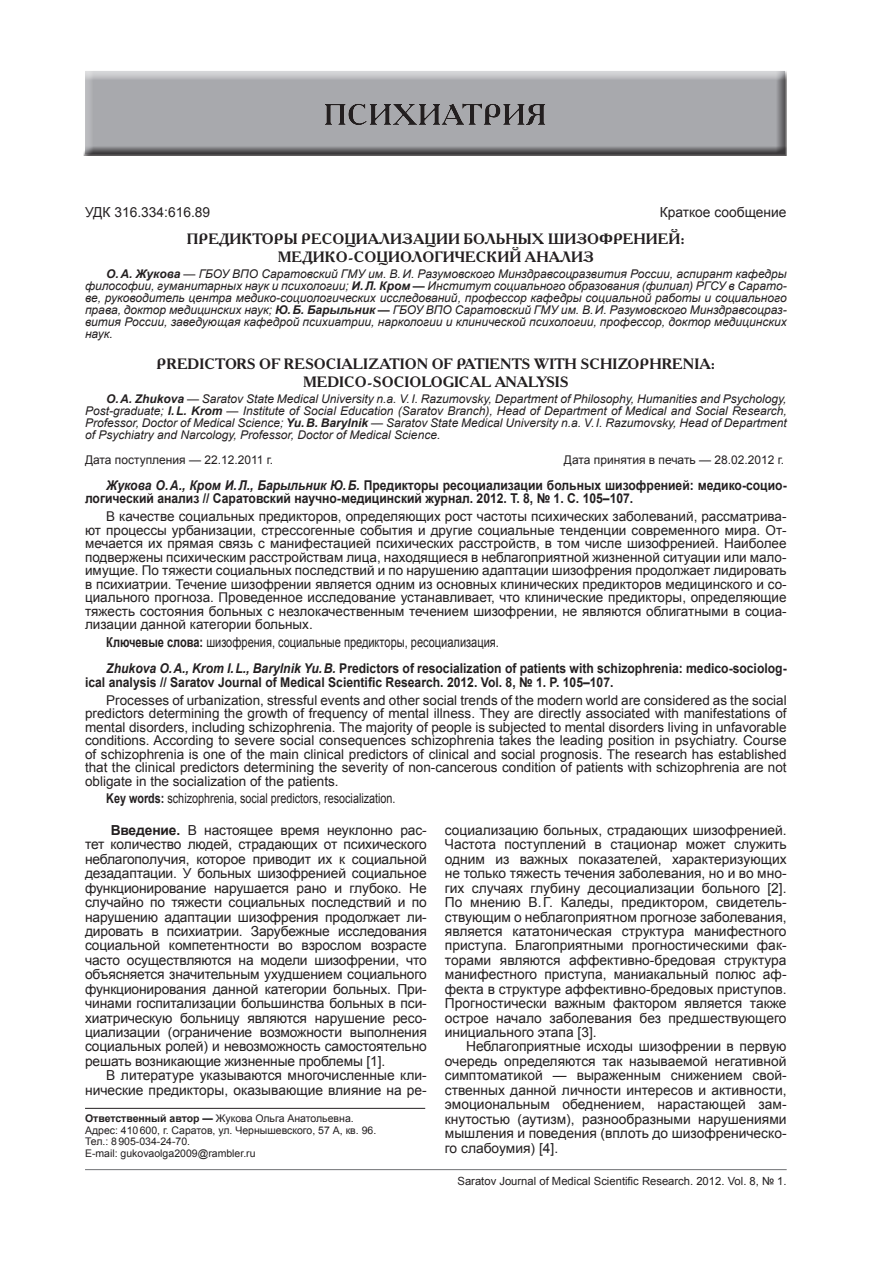
<style>
.page{position:relative;width:893px;height:1263px;background:#fff}
.page>*{position:absolute;margin:0;border:0;box-sizing:border-box;transform-origin:0 0}
.t1{font:700 15px/18px "Academy C";color:#231f20;text-align:center}
.t2{font:13.8px/14.4px "Arial";color:#231f20;text-align:justify}
.t3{font:13.8px "Arial";color:#231f20;scale:.8 1}
.t4{font:13.5px/13.5px "Arial";color:#231f20;text-align:justify}
.t5{font:700 13.5px/13.5px "Arial";color:#231f20;scale:.9 1}
.t6{font:13.5px "Arial";color:#231f20;scale:.8 1}
.t7{font:italic 12px/12px "Arial";color:#231f20;text-align:justify}
.t8{font:12px "Arial";color:#231f20}
.t9{font:11.25px "Arial";color:#231f20}
.t10{font:10.5px/11.6px "Arial";color:#231f20}
.s1{font-weight:700}
.s2{font-style:italic}
</style>
<div class="page">
<hr style="left:85px;top:1169px;width:702px;height:1px;background:#808285">
<div style="left:83px;top:70px;width:705px;height:86px;background:#231f20;opacity:.75"></div>
<hr style="left:85px;top:1108px;width:340px;height:1px;background:#231f20">
<p class="t2" style="left:85px;top:205px;width:127px">УДК 316.334:616.89</p>
<p class="t2" style="left:660px;top:205px;width:128px">Краткое сообщение</p>
<p class="t1" style="left:187px;top:229px;width:24px">ПРЕДИКТОРЫ</p>
<p class="t1" style="left:301px;top:229px;width:44px">РЕСОЦИАЛИ</p>
<p class="t1" style="left:402px;top:229px;width:24px">ЗАЦИИ</p>
<p class="t1" style="left:463px;top:229px;width:23px">БОЛЬНЫ</p>
<p class="t1" style="left:532px;top:229px;width:93px">Х ШИЗОФРЕНИ</p>
<p class="t1" style="left:658px;top:229px;width:28px">ей:</p>
<p class="t1" style="left:278px;top:247px;width:13px">МЕДИКО</p>
<p class="t1" style="left:348px;top:247px;width:29px">-СОЦИОЛОГИЧЕ</p>
<p class="t1" style="left:476px;top:247px;width:23px">СКИЙ</p>
<p class="t1" style="left:525px;top:247px;width:13px">АНАЛИ</p>
<p class="t1" style="left:583px;top:247px;width:12px">З</p>
<p class="t7" style="left:85px;top:268px;width:703px;text-indent:21px"><span class="s1">О.А. Жукова</span> — ГБОУ ВПО Саратовский ГМУ им. В.И. Разумовского Минздравсоцразвития России, аспирант кафедры философии, гуманитарных наук и психологии; <span class="s1">И.Л. Кром —</span> Институт социального образования (филиал) РГСУ в Сарато&shy;ве, руководитель центра медико-социологических исследований, профессор кафедры социальной работы и социального права, доктор медицинских наук; <span class="s1">Ю.Б. Барыльник —</span> ГБОУ ВПО Саратовский ГМУ им. В.И. Разумовского Минздравсоцраз&shy;вития России, заведующая кафедрой психиатрии, наркологии и клинической психологии, профессор, доктор медицинских наук.</p>
<p class="t1" style="left:157px;top:354px;width:560px">PREDICTORS OF RESOCIALIZATION OF PATIENTS WITH SCHIZOPHRENIA:<br>MEDICO-SOCIOLOGICAL ANALYSIS</p>
<p class="t7" style="left:85px;top:393px;width:703px;text-indent:21px"><span class="s1">O.A. Zhukova</span> — Saratov State Medical University n.a. V.I. Razumovsky, Department of Philosophy, Humanities and Psychology, Post-graduate; <span class="s1">I.L. Krom</span> — Institute of Social Education (Saratov Branch), Head of Department of Medical and Social Research, Professor, Doctor of Medical Science; <span class="s1">Yu.B. Barylnik</span> — Saratov State Medical University n.a. V.I. Razumovsky, Head of Department of Psychiatry and Narcology, Professor, Doctor of Medical Science.</p>
<p class="t8" style="left:85px;top:451px;width:190px">Дата поступления — 22.12.2011 г.</p>
<p class="t8" style="left:564px;top:451px;width:222px">Дата принятия в печать — 28.02.2012 г.</p>
<p class="t5" style="left:85px;top:479px;width:781px;text-indent:21px"><span class="s2">Жукова О.А., Кром И.Л., Барыльник Ю.Б.</span> Предикторы ресоциализации больных шизофренией: медико-социо&shy;логический анализ // Саратовский научно-медицинский журнал. 2012. Т. 8, № 1. С. 105–107.</p>
<p class="t4" style="left:85px;top:510px;width:703px;text-indent:21px">В качестве социальных предикторов, определяющих рост частоты психических заболеваний, рассматрива&shy;ют процессы урбанизации, стрессогенные события и другие социальные тенденции современного мира. От&shy;мечается их прямая связь с манифестацией психических расстройств, в том числе шизофренией. Наиболее подвержены психическим расстройствам лица, находящиеся в неблагоприятной жизненной ситуации или мало&shy;имущие. По тяжести социальных последствий и по нарушению адаптации шизофрения продолжает лидировать в психиатрии. Течение шизофрении является одним из основных клинических предикторов медицинского и со&shy;циального прогноза. Проведенное исследование устанавливает, что клинические предикторы, определяющие тяжесть состояния больных с незлокачественным течением шизофрении, не являются облигатными в социа&shy;лизации данной категории больных.</p>
<p class="t3" style="left:106px;top:633px;width:492px"><span class="s1">Ключевые слова:</span> шизофрения, социальные предикторы, ресоциализация.</p>
<p class="t5" style="left:85px;top:662px;width:781px;text-indent:21px"><span class="s2">Zhukova O.A., Krom I.L., Barylnik Yu.B.</span> Predictors of resocialization of patients with schizophrenia: medico-sociolog&shy;ical analysis // Saratov Journal of Medical Scientific Research. 2012. Vol. 8, № 1. P. 105–107.</p>
<p class="t4" style="left:85px;top:693px;width:703px;text-indent:21px">Processes of urbanization, stressful events and other social trends of the modern world are considered as the social predictors determining the growth of frequency of mental illness. They are directly associated with manifestations of mental disorders, including schizophrenia. The majority of people is subjected to mental disorders living in unfavorable conditions. According to severe social consequences schizophrenia takes the leading position in psychiatry. Course of schizophrenia is one of the main clinical predictors of clinical and social prognosis. The research has established that the clinical predictors determining the severity of non-cancerous condition of patients with schizophrenia are not obligate in the socialization of the patients.</p>
<p class="t6" style="left:106px;top:790px;width:363px"><span class="s1">Key words:</span> schizophrenia, social predictors, resocialization.</p>
<p class="t2" style="left:85px;top:823px;width:343px;text-indent:21px"><sup>1</sup><span class="s1">Введение.</span> В настоящее время неуклонно рас&shy;тет количество людей, страдающих от психического неблагополучия, которое приводит их к социальной дезадаптации. У больных шизофренией социальное функционирование нарушается рано и глубоко. Не случайно по тяжести социальных последствий и по нарушению адаптации шизофрения продолжает ли&shy;дировать в психиатрии. Зарубежные исследования социальной компетентности во взрослом возрасте часто осуществляются на модели шизофрении, что объясняется значительным ухудшением социального функционирования данной категории больных. При&shy;чинами госпитализации большинства больных в пси&shy;хиатрическую больницу являются нарушение ресо&shy;циализации (ограничение возможности выполнения социальных ролей) и невозможность самостоятельно решать возникающие жизненные проблемы [1].</p>
<p class="t2" style="left:85px;top:1068px;width:343px;text-align:right">В литературе указываются многочисленные кли&shy;нические предикторы, оказывающие влияние на ре-</p>
<p class="t10" style="left:85px;top:1113px;width:293px"><span class="s1">Ответственный автор —</span> Жукова Ольга Анатольевна.<br>Адрес: 410600, г. Саратов, ул. Чернышевского, 57 А, кв. 96.<br>Тел.: 8905‑034‑24‑70.<br>E-mail: gukovaolga2009@rambler.ru</p>
<p class="t2" style="left:445px;top:823px;width:343px">социализацию больных, страдающих шизофренией.<br>Частота поступлений в стационар может служить одним из важных показателей, характеризующих не только тяжесть течения заболевания, но и во мно&shy;гих случаях глубину десоциализации больного [2].<br>По мнению В.Г. Каледы, предиктором, свидетель&shy;ствующим о неблагоприятном прогнозе заболевания, является кататоническая структура манифестного приступа. Благоприятными прогностическими фак&shy;торами являются аффективно-бредовая структура манифестного приступа, маниакальный полюс аф&shy;фекта в структуре аффективно-бредовых приступов.<br>Прогностически важным фактором является также острое начало заболевания без предшествующего инициального этапа [3].</p>
<p class="t2" style="left:445px;top:1039px;width:343px;text-indent:21px">Неблагоприятные исходы шизофрении в первую очередь определяются так называемой негативной симптоматикой — выраженным снижением свой&shy;ственных данной личности интересов и активности, эмоциональным обеднением, нарастающей зам&shy;кнутостью (аутизм), разнообразными нарушениями мышления и поведения (вплоть до шизофреническо&shy;го слабоумия) [4].</p>
<p class="t9" style="left:458px;top:1174px;width:331px">Saratov Journal of Medical Scientific Research. 2012. Vol. 8, № 1.</p>
</div>
